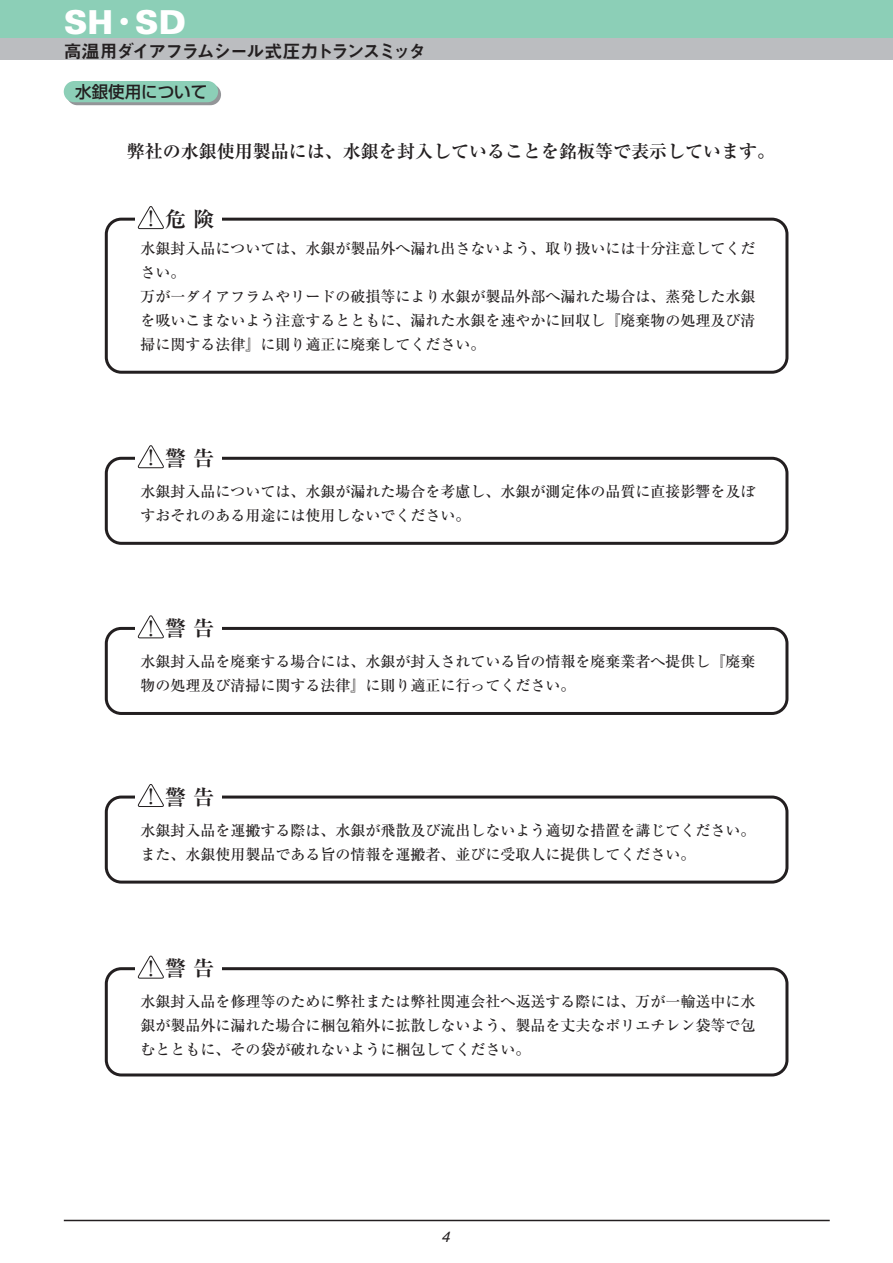
<style>
.page{position:relative;width:893px;height:1263px;background:#fff}
.page>*{position:absolute;margin:0;border:0;box-sizing:border-box;transform-origin:0 0}
.t1{font:900 33px "Univers";color:#fff}
.t2{font:21px "Ryumin Pro Bold 90 pv RKSJ H";color:#231f20}
.t3{font:18px "Ryumin Pro Bold 90 pv RKSJ H";color:#231f20}
.t4{font:18px "Midashi Go Pro MB31 90 pv RKSJ H";letter-spacing:-.1em;color:#231f20}
.t5{font:16.5px "Shin Go Pro Medium 90 pv RKSJ H";color:#231f20}
.t6{font:15px/24px "Ryumin Pro Medium 90 pv RKSJ H";color:#231f20}
.t7{font:italic 15px "Helvetica";color:#231f20}
.s1{font-family:"Midashi Go Pro MB31 90 pv RKSJ H";font-weight:400}
.s2{font-family:"Ryumin Pro Medium 90 pv RKSJ H"}
</style>
<div class="page">
<div style="left:0;top:0;width:892px;height:38px;background:#8ccfb7"></div>
<div style="left:0;top:38px;width:892px;height:22px;background:#bbbdc0"></div>
<hr style="left:64px;top:1220px;width:765px;height:1px;background:#231f20">
<div style="left:105px;top:218px;width:683px;height:156px;border:3px solid #231f20;border-radius:15px"></div>
<div style="left:135px;top:200px;width:86px;height:35px;background:#fff"></div>
<div style="left:67px;top:84px;width:154px;height:21px;background:linear-gradient(to right,#91a5a0,#91a19e);border-radius:11px"></div>
<div style="left:64px;top:81px;width:154px;height:21px;background:#8ccfb7;border-radius:11px"></div>
<svg style="left:138px;top:206px;width:26px;height:23px"></svg>
<div style="left:105px;top:457px;width:683px;height:88px;border:3px solid #231f20;border-radius:15px"></div>
<div style="left:135px;top:440px;width:86px;height:34px;background:#fff"></div>
<svg style="left:138px;top:445px;width:26px;height:23px"></svg>
<div style="left:105px;top:627px;width:683px;height:88px;border:3px solid #231f20;border-radius:15px"></div>
<div style="left:135px;top:610px;width:86px;height:34px;background:#fff"></div>
<svg style="left:138px;top:616px;width:26px;height:23px"></svg>
<div style="left:105px;top:796px;width:683px;height:88px;border:3px solid #231f20;border-radius:15px"></div>
<div style="left:135px;top:778px;width:86px;height:35px;background:#fff"></div>
<svg style="left:138px;top:784px;width:26px;height:23px"></svg>
<div style="left:105px;top:967px;width:683px;height:109px;border:3px solid #231f20;border-radius:15px"></div>
<div style="left:135px;top:950px;width:86px;height:34px;background:#fff"></div>
<svg style="left:138px;top:956px;width:26px;height:23px"></svg>
<h1 class="t1" style="left:64px;top:2px;width:124px">SH<span class="s1">・</span>SD</h1>
<p class="t4" style="left:64px;top:44px;width:364px">高温用ダイアフラムシール式圧力トランスミッタ</p>
<p class="t5" style="left:75px;top:85px;width:133px">水銀使用について</p>
<p class="t3" style="left:127px;top:145px;width:650px">弊社の水銀使用製品には、水銀を封入していることを銘板等で表示しています。</p>
<h2 class="t2" style="left:140px;top:211px;width:75px"><span class="s2">！</span>危 険</h2>
<p class="t6" style="left:140px;top:238px;width:616px">水銀封入品については、水銀が製品外へ漏れ出さないよう、取り扱いには十分注意してください。<br>万が一ダイアフラムやリードの破損等により水銀が製品外部へ漏れた場合は、蒸発した水銀を吸いこまないよう注意するとともに、漏れた水銀を速やかに回収し『廃棄物の処理及び清掃に関する法律』に則り適正に廃棄してください。</p>
<h2 class="t2" style="left:140px;top:450px;width:75px"><span class="s2">！</span>警 告</h2>
<p class="t6" style="left:140px;top:481px;width:616px">水銀封入品については、水銀が漏れた場合を考慮し、水銀が測定体の品質に直接影響を及ぼすおそれのある用途には使用しないでください。</p>
<h2 class="t2" style="left:140px;top:620px;width:75px"><span class="s2">！</span>警 告</h2>
<p class="t6" style="left:140px;top:652px;width:616px">水銀封入品を廃棄する場合には、水銀が封入されている旨の情報を廃棄業者へ提供し『廃棄物の処理及び清掃に関する法律』に則り適正に行ってください。</p>
<h2 class="t2" style="left:140px;top:789px;width:75px"><span class="s2">！</span>警 告</h2>
<p class="t6" style="left:140px;top:820px;width:616px">水銀封入品を運搬する際は、水銀が飛散及び流出しないよう適切な措置を講じてください。また、水銀使用製品である旨の情報を運搬者、並びに受取人に提供してください。</p>
<h2 class="t2" style="left:140px;top:960px;width:75px"><span class="s2">！</span>警 告</h2>
<p class="t6" style="left:140px;top:992px;width:616px;text-align:justify">水銀封入品を修理等のために弊社または弊社関連会社へ返送する際には、万が一輸送中に水銀が製品外に漏れた場合に梱包箱外に拡散しないよう、製品を丈夫なポリエチレン袋等で包むとともに、その袋が破れないように梱包してください。</p>
<p class="t7" style="left:441px;top:1230px;width:14px">4</p>
</div>
